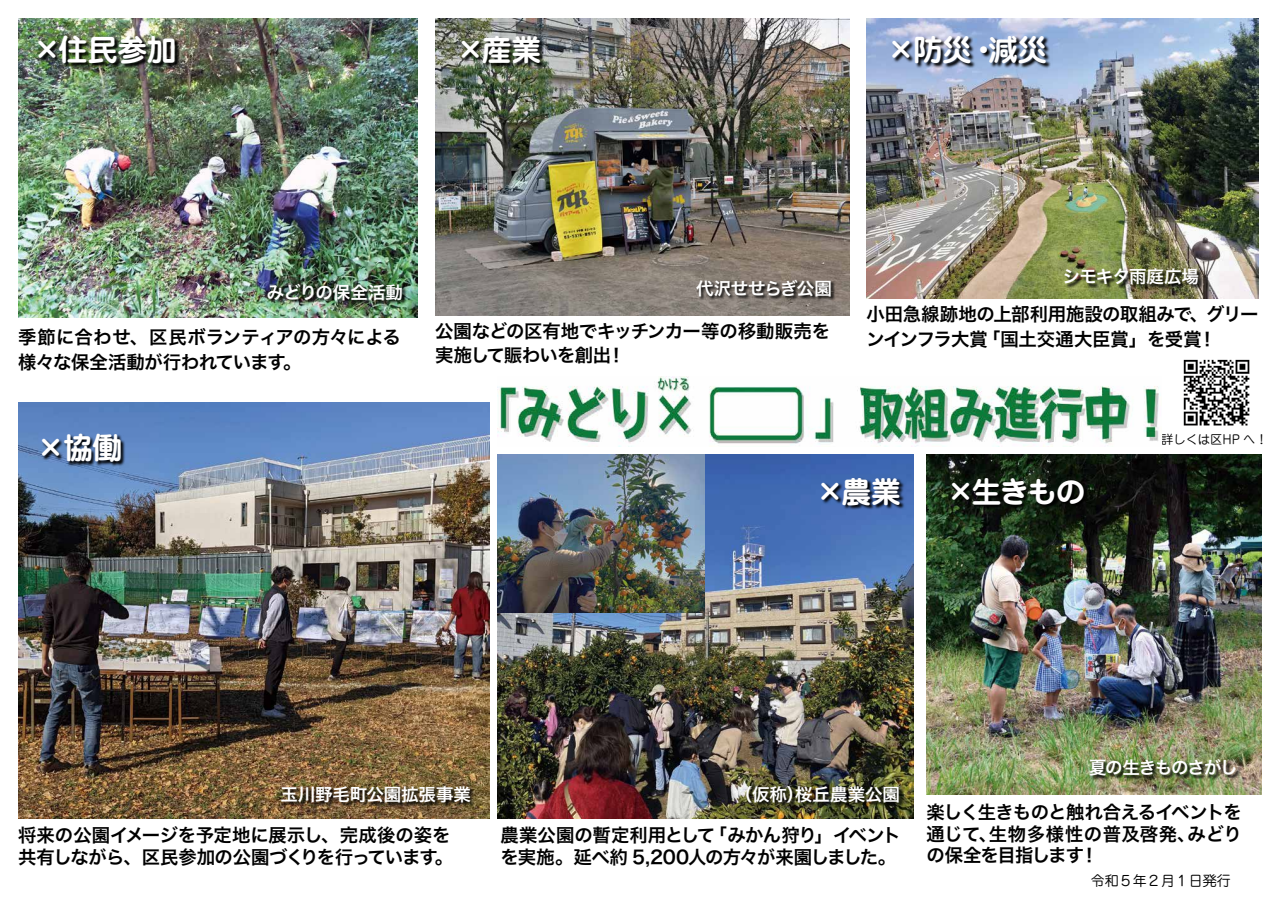
<style>
.page{position:relative;width:1278px;height:903px;background:#fff}
.page>*{position:absolute;margin:0;border:0;box-sizing:border-box;transform-origin:0 0}
.t1{font:700 29.75px "Jun 501 Pro";letter-spacing:-.015em;color:#fff}
.t2{font:18.38px/24.5px "Hira Kaku Pro W6";letter-spacing:-.02em;color:#000}
.t3{font:18.38px "Hira Kaku Pro W6";letter-spacing:-.05em;color:#000}
.t4{font:18.38px "Hira Kaku Pro W6";letter-spacing:-.04em;color:#000}
.t5{font:18.38px "Hira Kaku Pro W6";letter-spacing:.03em;color:#000}
.t6{font:18.38px "Hira Kaku Pro W6";letter-spacing:-.08em;color:#000}
.t7{font:17.5px "Hira Kaku Pro W6";letter-spacing:-.015em;color:#fff}
.t8{font:17.5px "Hira Kaku Pro W6";letter-spacing:-.065em;color:#fff}
.t9{font:17.5px "Hira Kaku Pro W6";letter-spacing:-.04em;color:#fff}
.t10{font:14px "Jun 201 Pro";color:#000}
.t11{font:12.25px "Jun 201 Pro";color:#000}
</style>
<div class="page">
<img style="left:1183px;top:359px;width:67px;height:67px">
<img style="left:18px;top:19px;width:399px;height:299px">
<img style="left:435px;top:19px;width:414px;height:296px">
<img style="left:866px;top:19px;width:392px;height:280px">
<img style="left:18px;top:402px;width:471px;height:417px">
<img style="left:498px;top:455px;width:415px;height:363px">
<img style="left:498px;top:455px;width:206px;height:158px">
<img style="left:926px;top:455px;width:334px;height:339px">
<img style="left:39px;top:36px;width:141px;height:33px">
<svg style="left:952px;top:477px;width:136px;height:33px;background:#0c140b"></svg>
<svg style="left:892px;top:36px;width:159px;height:32px;background:#66748e"></svg>
<svg style="left:821px;top:477px;width:84px;height:33px;background:#273e68"></svg>
<svg style="left:461px;top:36px;width:84px;height:32px;background:#484d44"></svg>
<svg style="left:42px;top:433px;width:84px;height:34px;background:#395073"></svg>
<img style="left:268px;top:284px;width:139px;height:21px">
<svg style="left:696px;top:280px;width:140px;height:22px;background:#615a54"></svg>
<img style="left:1090px;top:760px;width:150px;height:21px">
<svg style="left:746px;top:786px;width:158px;height:22px;background:#33331b"></svg>
<svg style="left:281px;top:786px;width:194px;height:22px;background:#534127"></svg>
<img style="left:1064px;top:269px;width:139px;height:21px">
<img style="left:498px;top:376px;width:661px;height:70px">
<h1 class="t1" style="left:32px;top:26px;width:146px">×住民参加</h1>
<h1 class="t1" style="left:455px;top:26px;width:87px">×産業</h1>
<h1 class="t1" style="left:886px;top:26px;width:114px">×防災・</h1>
<h1 class="t1" style="left:988px;top:26px;width:61px">減災</h1>
<p class="t7" style="left:267px;top:276px;width:138px">みどりの保全活動</p>
<p class="t7" style="left:696px;top:272px;width:137px">代沢せせらぎ公園</p>
<p class="t9" style="left:1062px;top:261px;width:138px">シモキタ雨庭広場</p>
<p class="t2" style="left:283px;top:324px;width:119px;text-indent:-265px">季節に合わせ、区民ボランティアの方々による。</p>
<p class="t2" style="left:18px;top:349px;width:269px">様々な保全活動が行われています</p>
<p class="t2" style="left:607px;top:318px;width:224px;text-indent:-172px">公園などの区有地でキッチンカー等の移動販売を!</p>
<p class="t4" style="left:435px;top:339px;width:177px">実施して賑わいを創出</p>
<p class="t2" style="left:1198px;top:302px;width:62px;text-indent:-331px">小田急線跡地の上部利用施設の取組みで、グリー!</p>
<p class="t2" style="left:982px;top:326px;width:221px">「国土交通大臣賞」を受賞</p>
<p class="t6" style="left:866px;top:322px;width:123px">ンインフラ大賞</p>
<h1 class="t1" style="left:36px;top:424px;width:88px">×協働</h1>
<p class="t11" style="left:1161px;top:429px;width:108px">詳しくは区HP へ!</p>
<h1 class="t1" style="left:815px;top:468px;width:87px">×農業</h1>
<h1 class="t1" style="left:945px;top:468px;width:141px">×生きもの</h1>
<p class="t8" style="left:1089px;top:752px;width:150px">夏の生きものさがし</p>
<p class="t7" style="left:280px;top:778px;width:192px">玉川野毛町公園拡張事業</p>
<p class="t2" style="left:18px;top:824px;width:437px;line-height:21.9px;text-align:right">将来の公園イメージを予定地に展示し、完成後の姿を。</p>
<p class="t3" style="left:18px;top:840px;width:421px">共有しながら、区民参加の公園づくりを行っています</p>
<p class="t7" style="left:734px;top:778px;width:71px">（仮称）</p>
<p class="t7" style="left:795px;top:778px;width:106px">桜丘農業公園</p>
<p class="t4" style="left:708px;top:818px;width:194px">「みかん狩り」イベント</p>
<p class="t2" style="left:500px;top:823px;width:397px;line-height:21.9px">農業公園の暫定利用として<br>を実施。延べ約 5,200人の方々が来園しました。</p>
<p class="t2" style="left:926px;top:800px;width:317px;line-height:21.9px;text-align:right">楽しく生きものと触れ合えるイベントをみどり</p>
<p class="t5" style="left:926px;top:817px;width:271px">通じて生物多様性の普及啓発、</p>
<p class="t2" style="left:978px;top:820px;width:20px">、</p>
<p class="t3" style="left:926px;top:839px;width:159px">の保全を目指します</p>
<p class="t2" style="left:1080px;top:842px;width:20px">!</p>
<p class="t10" style="left:1090px;top:870px;width:141px">令和５年２月１日発行</p>
</div>
